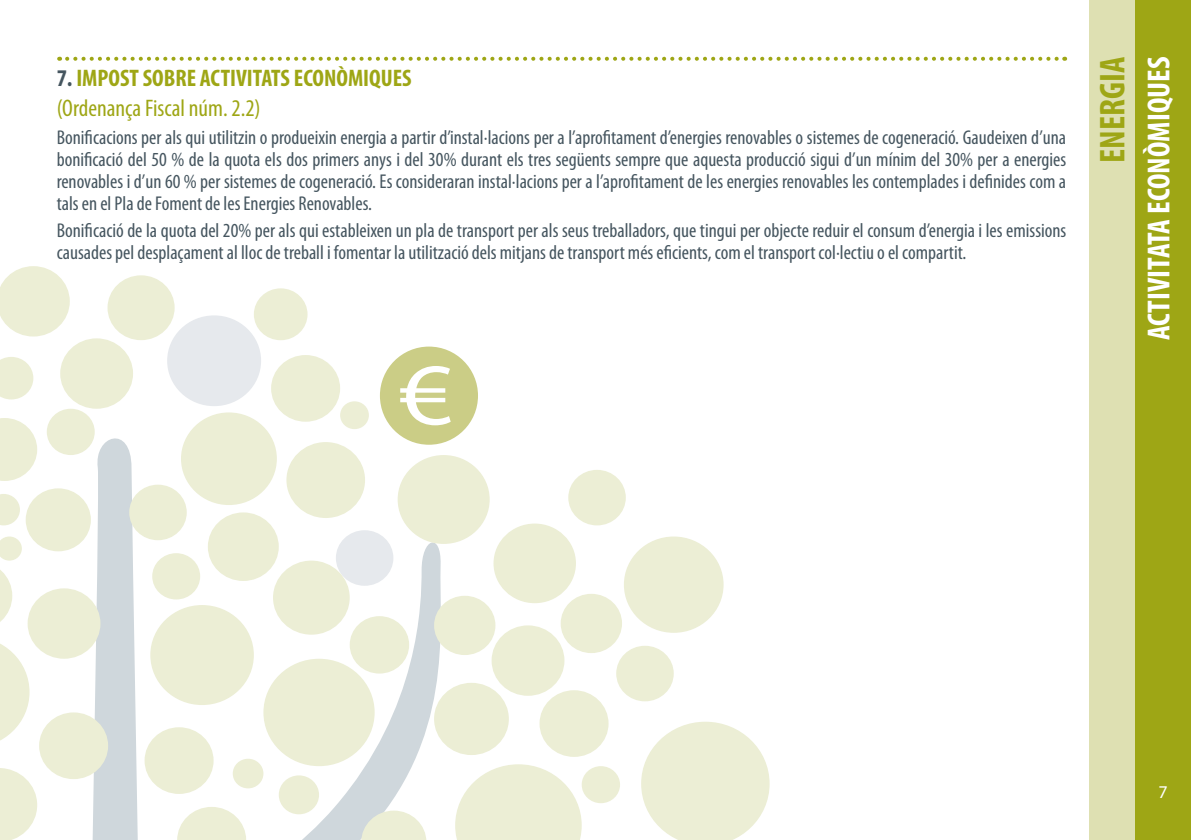
<style>
.page{position:relative;width:1191px;height:840px;background:#fff}
.page>*{position:absolute;margin:0;border:0;box-sizing:border-box;transform-origin:0 0}
.titul_gran{font:700 condensed 36px "Myriad Pro";color:#9ea615}
.titul_gran-2{font:700 condensed 32px "Myriad Pro";color:#fff}
.subtituls{font:700 condensed 24px "Myriad Pro";color:#9ea615}
.subtituls-2{font:condensed 24px "Myriad Pro";color:#9ea615}
.text{font:condensed 20px/22px "Myriad Pro";color:#45555f;text-align:justify}
.subtituls-3{font:18px "Myriad Pro";color:#fff}
.s1{color:#45555f}
</style>
<div class="page">
<svg style="left:0;top:422px;width:648px;height:417px"></svg>
<div style="left:167px;top:315px;width:94px;height:91px;background:#e6e9ed;border-radius:50%"></div>
<div style="left:336px;top:530px;width:57px;height:55px;background:#e6e9ed;border-radius:50%"></div>
<svg style="left:0;top:767px;width:37px;height:72px"></svg>
<svg style="left:0;top:636px;width:30px;height:111px"></svg>
<div style="left:39px;top:712px;width:69px;height:66px;background:#eceed5;border-radius:50%"></div>
<div style="left:28px;top:588px;width:72px;height:70px;background:#eceed5;border-radius:50%"></div>
<svg style="left:0;top:418px;width:37px;height:62px"></svg>
<svg style="left:0;top:357px;width:33px;height:42px"></svg>
<svg style="left:0;top:266px;width:70px;height:70px"></svg>
<div style="left:60px;top:338px;width:73px;height:70px;background:#eceed5;border-radius:50%"></div>
<div style="left:107px;top:275px;width:68px;height:65px;background:#eceed5;border-radius:50%"></div>
<div style="left:47px;top:408px;width:48px;height:47px;background:#eceed5;border-radius:50%"></div>
<div style="left:26px;top:488px;width:65px;height:63px;background:#eceed5;border-radius:50%"></div>
<svg style="left:0;top:536px;width:22px;height:94px"></svg>
<svg style="left:0;top:493px;width:20px;height:32px"></svg>
<div style="left:254px;top:288px;width:53px;height:52px;background:#eceed5;border-radius:50%"></div>
<div style="left:271px;top:355px;width:69px;height:66px;background:#eceed5;border-radius:50%"></div>
<div style="left:181px;top:412px;width:96px;height:92px;background:#eceed5;border-radius:50%"></div>
<div style="left:129px;top:484px;width:58px;height:56px;background:#eceed5;border-radius:50%"></div>
<div style="left:152px;top:553px;width:48px;height:46px;background:#eceed5;border-radius:50%"></div>
<div style="left:150px;top:604px;width:104px;height:100px;background:#eceed5;border-radius:50%"></div>
<div style="left:145px;top:726px;width:69px;height:67px;background:#eceed5;border-radius:50%"></div>
<svg style="left:177px;top:806px;width:69px;height:33px"></svg>
<div style="left:233px;top:758px;width:30px;height:30px;background:#eceed5;border-radius:50%"></div>
<div style="left:279px;top:775px;width:40px;height:38px;background:#eceed5;border-radius:50%"></div>
<div style="left:263px;top:658px;width:112px;height:107px;background:#eceed5;border-radius:50%"></div>
<div style="left:208px;top:512px;width:71px;height:68px;background:#eceed5;border-radius:50%"></div>
<div style="left:273px;top:560px;width:77px;height:74px;background:#eceed5;border-radius:50%"></div>
<div style="left:286px;top:442px;width:79px;height:75px;background:#eceed5;border-radius:50%"></div>
<div style="left:340px;top:401px;width:29px;height:28px;background:#eceed5;border-radius:50%"></div>
<div style="left:398px;top:455px;width:92px;height:88px;background:#eceed5;border-radius:50%"></div>
<div style="left:350px;top:615px;width:59px;height:58px;background:#eceed5;border-radius:50%"></div>
<div style="left:434px;top:595px;width:61px;height:59px;background:#eceed5;border-radius:50%"></div>
<div style="left:493px;top:523px;width:83px;height:80px;background:#eceed5;border-radius:50%"></div>
<div style="left:568px;top:469px;width:58px;height:56px;background:#eceed5;border-radius:50%"></div>
<div style="left:624px;top:536px;width:99px;height:96px;background:#eceed5;border-radius:50%"></div>
<div style="left:560px;top:593px;width:62px;height:59px;background:#eceed5;border-radius:50%"></div>
<div style="left:491px;top:625px;width:73px;height:70px;background:#eceed5;border-radius:50%"></div>
<div style="left:434px;top:682px;width:75px;height:72px;background:#eceed5;border-radius:50%"></div>
<div style="left:539px;top:689px;width:69px;height:67px;background:#eceed5;border-radius:50%"></div>
<div style="left:616px;top:645px;width:57px;height:56px;background:#eceed5;border-radius:50%"></div>
<svg style="left:455px;top:763px;width:126px;height:76px"></svg>
<svg style="left:361px;top:810px;width:65px;height:29px"></svg>
<div style="left:581px;top:765px;width:39px;height:37px;background:#eceed5;border-radius:50%"></div>
<svg style="left:641px;top:721px;width:128px;height:118px"></svg>
<div style="left:1134px;top:0;width:57px;height:839px;background:#9ea615"></div>
<div style="left:1089px;top:0;width:45px;height:839px;background:#dee0b2"></div>
<svg style="left:67px;top:57px;width:998px;height:4px"></svg>
<div style="left:380px;top:346px;width:98px;height:98px;background:#cbcd86;border-radius:50%"></div>
<svg style="left:400px;top:366px;width:51px;height:59px"></svg>
<p class="subtituls" style="left:57px;top:63px;width:356px"><span class="s1">7.</span> IMPOST SOBRE ACTIVITATS ECONÒMIQUES</p>
<p class="subtituls-2" style="left:57px;top:93px;width:205px">(Ordenança Fiscal núm. 2.2)</p>
<p class="text" style="left:57px;top:126px;width:1011px">Bonificacions per als qui utilitzin o produeixin energia a partir d’instal·lacions per a l’aprofitament d’energies renovables o sistemes de cogeneració. Gaudeixen d’una bonificació del 50 % de la quota els dos primers anys i del 30% durant els tres següents sempre que aquesta producció sigui d’un mínim del 30% per a energies renovables i d’un 60 % per sistemes de cogeneració. Es consideraran instal·lacions per a l’aprofitament de les energies renovables les contemplades i definides com a tals en el Pla de Foment de les Energies Renovables.</p>
<p class="text" style="left:57px;top:219px;width:1011px">Bonificació de la quota del 20% per als qui estableixen un pla de transport per als seus treballadors, que tingui per objecte reduir el consum d’energia i les emissions causades pel desplaçament al lloc de treball i fomentar la utilització dels mitjans de transport més eficients, com el transport col·lectiu o el compartit.</p>
<p class="titul_gran" style="left:1090px;top:163px;width:108px;rotate:-90deg">ENERGIA</p>
<p class="titul_gran-2" style="left:1139px;top:340px;width:285px;rotate:-90deg">ACTIVITATA ECONÒMIQUES</p>
<p class="subtituls-3" style="left:1158px;top:780px;width:11px">7</p>
</div>
